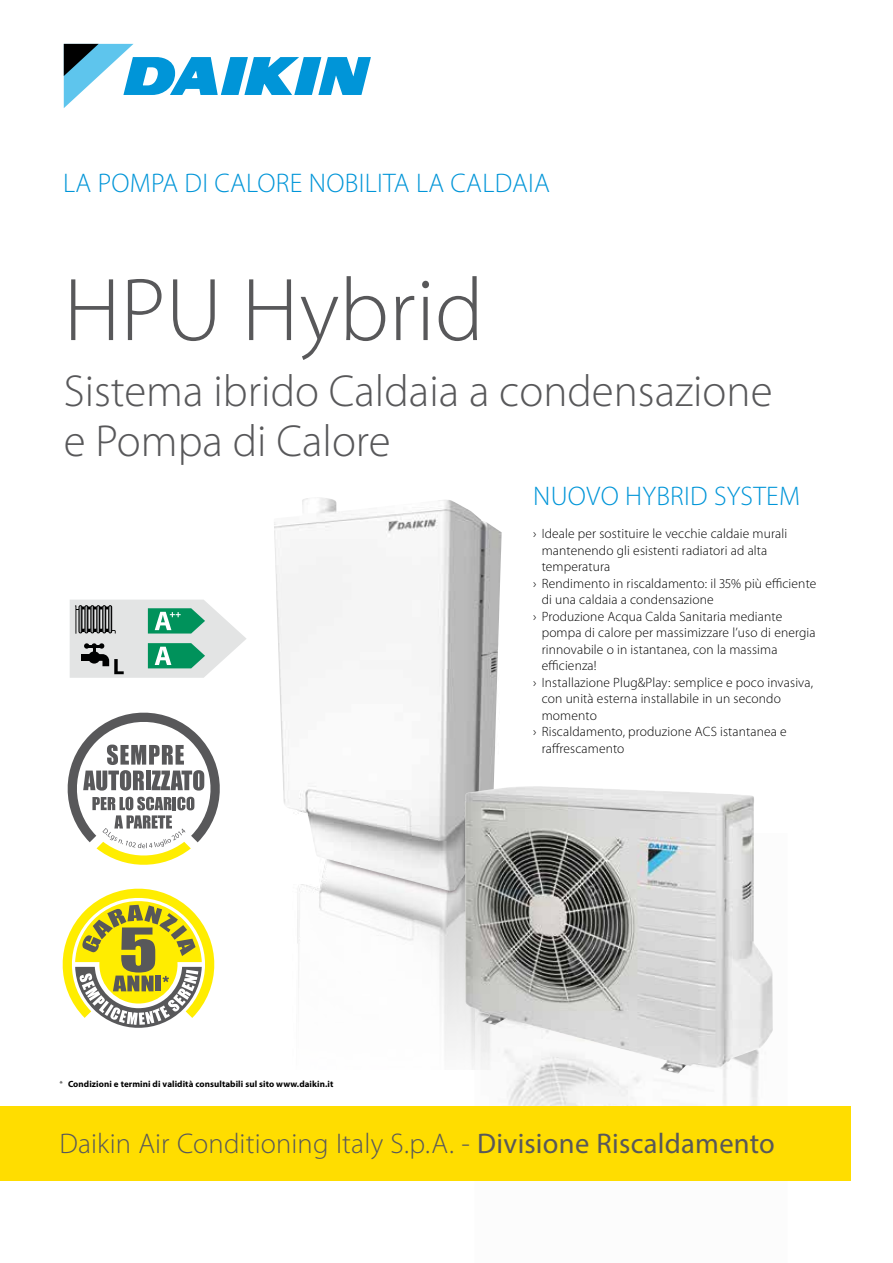
<style>
.page{position:relative;width:893px;height:1263px;background:#fff}
.page>*{position:absolute;margin:0;border:0;box-sizing:border-box;transform-origin:0 0}
.t1{font:300 90px "Myriad Pro";color:#58585a}
.t2{font:300 45px/49.5px "Myriad Pro";color:#58585a}
.t3{font:300 28.5px "Myriad Pro";letter-spacing:.005em;color:#58585a}
.t4{font:300 27px "Myriad Pro";letter-spacing:.01em;color:#0095d8}
.t5{font:300 13.5px "Myriad Pro";letter-spacing:.01em;color:#000}
.t6{font:700 9px "Myriad Pro";letter-spacing:.01em;color:#000}
.s1{font-weight:300}
.s2{font-weight:400}
</style>
<div class="page">
<img style="left:297px;top:891px;width:168px;height:161px">
<img style="left:274px;top:498px;width:228px;height:393px">
<img style="left:507px;top:1074px;width:252px;height:32px">
<img style="left:465px;top:786px;width:308px;height:288px">
<svg style="left:67px;top:712px;width:153px;height:153px"></svg>
<svg style="left:64px;top:44px;width:307px;height:64px"></svg>
<svg style="left:70px;top:600px;width:176px;height:78px;background:#b3cbc2"></svg>
<div style="left:108px;top:605px;width:4px;height:28px;border:1px solid #000;border-radius:2px"></div>
<svg style="left:62px;top:888px;width:153px;height:140px"></svg>
<div style="left:0;top:1106px;width:850px;height:75px;background:#fd0"></div>
<h3 class="t4" style="left:63px;top:166px;width:488px">LA POMPA DI CALORE NOBILITA LA CALDAIA</h3>
<h1 class="t1" style="left:64px;top:256px;width:422px">HPU Hybrid</h1>
<h2 class="t2" style="left:64px;top:366px;width:710px">Sistema ibrido Caldaia a condensazione e Pompa di Calore</h2>
<h3 class="t4" style="left:533px;top:480px;width:268px">NUOVO HYBRID SYSTEM</h3>
<p class="t5" style="left:533px;top:525px;width:255px">› Ideale per sostituire le vecchie caldaie murali</p>
<p class="t5" style="left:542px;top:542px;width:227px">mantenendo gli esistenti radiatori ad alta</p>
<p class="t5" style="left:542px;top:558px;width:70px">temperatura</p>
<p class="t5" style="left:533px;top:575px;width:285px">› Rendimento in riscaldamento: il 35% più efficiente</p>
<p class="t5" style="left:542px;top:591px;width:173px">di una caldaia a condensazione</p>
<p class="t5" style="left:533px;top:608px;width:251px">› Produzione Acqua Calda Sanitaria mediante</p>
<p class="t5" style="left:542px;top:624px;width:275px">pompa di calore per massimizzare l’uso di energia</p>
<p class="t5" style="left:542px;top:641px;width:237px">rinnovabile o in istantanea, con la massima</p>
<p class="t5" style="left:542px;top:657px;width:56px">efficienza!</p>
<p class="t5" style="left:533px;top:674px;width:281px">› Installazione Plug&amp;Play: semplice e poco invasiva,</p>
<p class="t5" style="left:542px;top:690px;width:241px">con unità esterna installabile in un secondo</p>
<p class="t5" style="left:542px;top:707px;width:57px">momento</p>
<p class="t5" style="left:533px;top:723px;width:255px">› Riscaldamento, produzione ACS istantanea e</p>
<p class="t5" style="left:542px;top:740px;width:84px">raffrescamento</p>
<p class="t6" style="left:60px;top:1077px;width:275px"><span class="s1">*</span> Condizioni e termini di validità consultabili sul sito www.daikin.it</p>
<h3 class="t3" style="left:60px;top:1126px;width:717px">Daikin Air Conditioning Italy S.p.A. - <span class="s2">Divisione Riscaldamento</span></h3>
</div>
